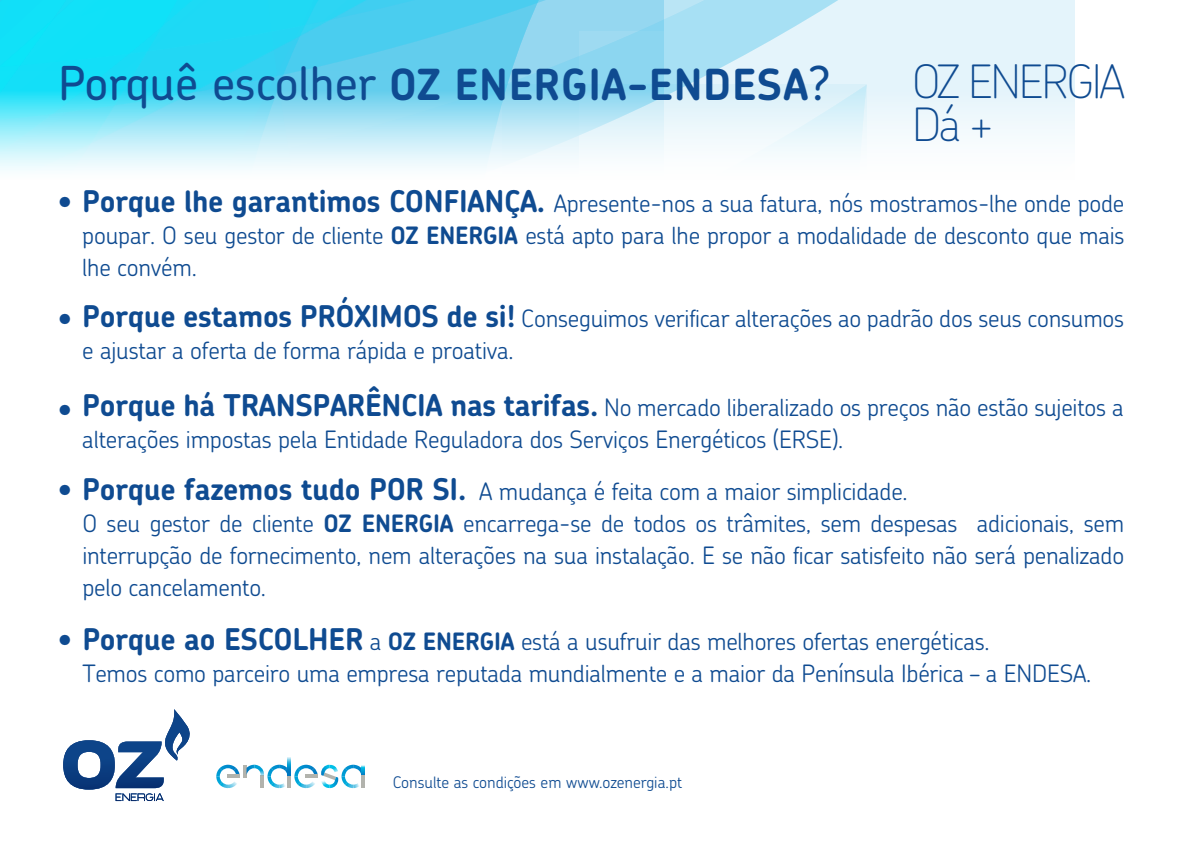
<style>
.page{position:relative;width:1191px;height:842px;background:#fff}
.page>*{position:absolute;margin:0;border:0;box-sizing:border-box;transform-origin:0 0}
.t1{font:100 46px/42.8px "Chevin Std";letter-spacing:-.05em;color:#0f4b91}
.t2{font:700 43px "Chevin";letter-spacing:.015em;color:#0f4b91}
.t3{font:300 24px/32px "Chevin";letter-spacing:-.01em;color:#0f4b91}
.t4{font:300 16px "Chevin";color:#0f4b91}
.s1{font-weight:500;font-size:46.8px}
.s2{font-weight:700;font-size:30px}
.s3{font-weight:700}
</style>
<div class="page">
<div style="left:907px;top:0;width:167px;height:72px;background:#e4f4fb"></div>
<div style="left:866px;top:0;width:41px;height:72px;background:#e4f4fb"></div>
<svg style="left:0;top:0;width:866px;height:72px;background:#62daf3"></svg>
<svg style="left:0;top:72px;width:1075px;height:99px"></svg>
<svg style="left:63px;top:709px;width:127px;height:92px"></svg>
<svg style="left:216px;top:765px;width:71px;height:23px"></svg>
<hr style="left:287px;top:775px;width:4px;height:13px;background:#b2b3ad">
<svg style="left:287px;top:757px;width:4px;height:18px"></svg>
<svg style="left:294px;top:765px;width:71px;height:23px"></svg>
<hr style="left:361px;top:775px;width:4px;height:13px;background:#b2b3ad">
<h2 class="t2" style="left:58px;top:56px;width:774px"><span class="s1">Porquê escolher</span> OZ ENERGIA-ENDESA<span class="s1">?</span></h2>
<h1 class="t1" style="left:912px;top:59px;width:214px">OZ ENERGIA<br>Dá +</h1>
<p class="t3" style="left:82px;top:187px;width:1043px;text-align:justify;text-indent:-24px"><span class="s2">• Porque lhe garantimos CONFIANÇA.</span> Apresente-nos a sua fatura, nós mostramos-lhe onde pode poupar. O seu gestor de cliente <span class="s3">OZ ENERGIA</span> está apto para lhe propor a modalidade de desconto que mais lhe convém.</p>
<p class="t3" style="left:82px;top:302px;width:1043px;text-indent:-24px"><span class="s2">• Porque estamos PRÓXIMOS de si!</span> Conseguimos verificar alterações ao padrão dos seus consumos e ajustar a oferta de forma rápida e proativa.</p>
<p class="t3" style="left:82px;top:391px;width:1042px;text-indent:-24px"><span class="s2">• Porque há TRANSPARÊNCIA nas tarifas.</span> No mercado liberalizado os preços não estão sujeitos a alterações impostas pela Entidade Reguladora dos Serviços Energéticos (ERSE).</p>
<p class="t3" style="left:82px;top:475px;width:1043px;text-indent:-24px"><span class="s2">• Porque fazemos tudo POR SI.</span> A mudança é feita com a maior simplicidade.<br>O seu gestor de cliente <span class="s3">OZ ENERGIA</span> encarrega-se de todos os trâmites, sem despesas adicionais, sem interrupção de fornecimento, nem alterações na sua instalação. E se não ficar satisfeito não será penalizado pelo cancelamento.</p>
<p class="t3" style="left:82px;top:625px;width:1010px;text-indent:-24px"><span class="s2">• Porque ao ESCOLHER</span> a <span class="s3">OZ ENERGIA</span> está a usufruir das melhores ofertas energéticas.<br>Temos como parceiro uma empresa reputada mundialmente e a maior da Península Ibérica – a ENDESA.</p>
<p class="t4" style="left:393px;top:772px;width:291px">Consulte as condições em www.ozenergia.pt</p>
</div>
